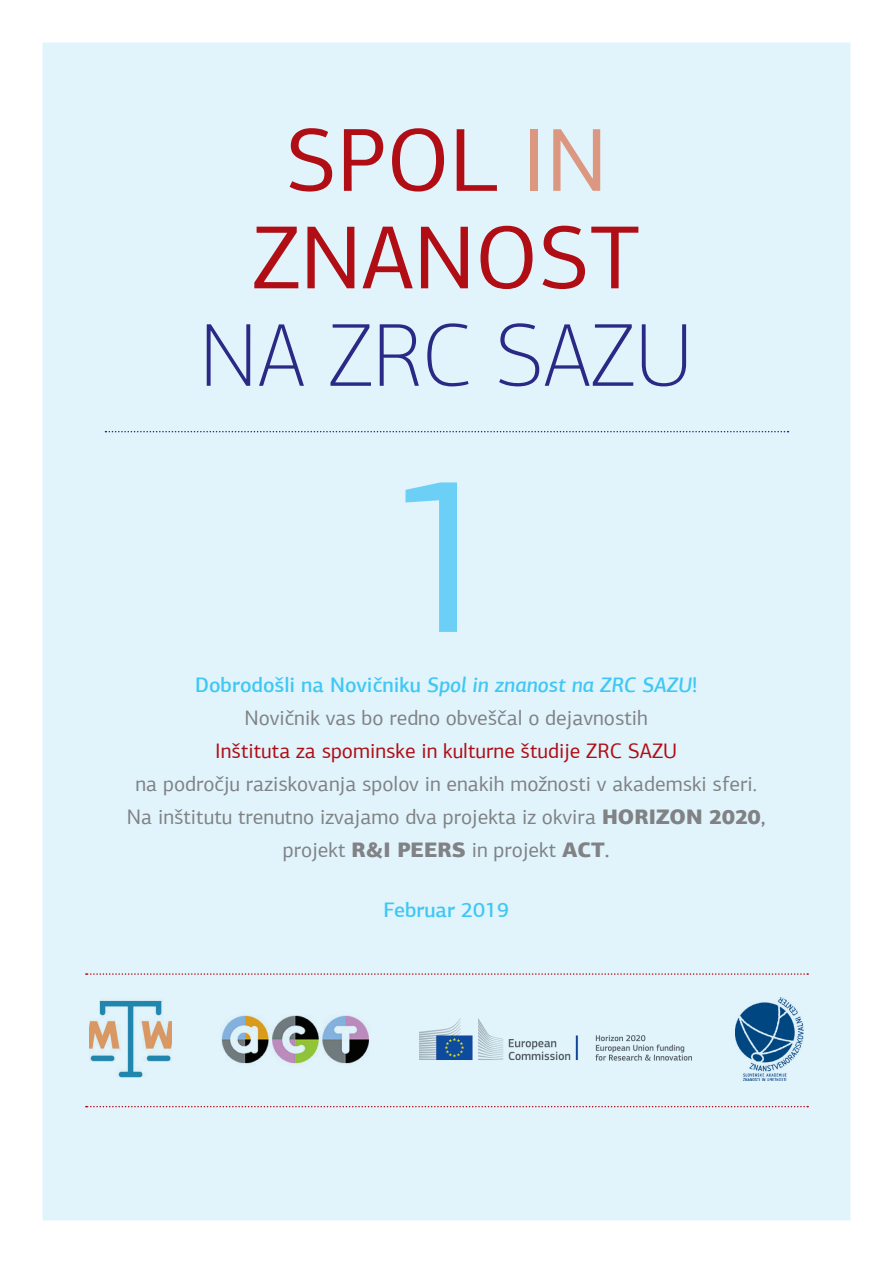
<style>
.page{position:relative;width:893px;height:1263px;background:#fff}
.page>*{position:absolute;margin:0;border:0;box-sizing:border-box;transform-origin:0 0}
.t1{font:225px "PF Agora Sans Pro";color:#6bcff6}
.t2{font:90px/97.5px "PF Agora Sans Pro";color:#b00d15;text-align:center}
.t3{font:100 90px "PF Agora Sans Pro";color:#2a2a86}
.t4{font:21px/33px "PF Agora Sans Pro";color:#808285;text-align:center}
.t5{font:500 21px "PF Agora Sans Pro";color:#40c7f4}
.t6{font:21px "PF Agora Sans Pro";color:#b00d15}
.s1{color:#dc9780}
.s2{font-style:italic}
.s3{font-weight:900}
.s4{font-weight:500}
</style>
<div class="page">
<div style="left:43px;top:43px;width:807px;height:1177px;background:#e1f4fc"></div>
<svg style="left:86px;top:973px;width:722px;height:2px"></svg>
<svg style="left:86px;top:1106px;width:722px;height:1px"></svg>
<svg style="left:105px;top:431px;width:683px;height:1px"></svg>
<img style="left:89px;top:1000px;width:83px;height:78px">
<img style="left:221px;top:1015px;width:148px;height:49px">
<img style="left:419px;top:1018px;width:273px;height:42px">
<img style="left:736px;top:998px;width:68px;height:82px">
<h2 class="t2" style="left:252px;top:112px;width:389px">Spol <span class="s1">in </span>znanost</h2>
<h2 class="t3" style="left:200px;top:304px;width:495px">na ZRC SAZU</h2>
<h1 class="t1" style="left:383px;top:420px;width:127px">1</h1>
<p class="t5" style="left:195px;top:672px;width:504px">Dobrodošli na Novičniku <span class="s2">Spol in znanost na ZRC SAZU</span>!</p>
<p class="t4" style="left:244px;top:701px;width:405px">Novičnik vas bo redno obveščal o dejavnostih</p>
<p class="t6" style="left:215px;top:738px;width:463px">Inštituta za spominske in kulturne študije ZRC SAZU</p>
<p class="t4" style="left:127px;top:767px;width:640px">na področju raziskovanja spolov in enakih možnosti v akademski sferi.<br>Na inštitutu trenutno izvajamo dva projekta iz okvira <span class="s3">HORIZON 2020</span><span class="s4">, </span>projekt <span class="s3">R&amp;I PEERS</span> in projekt <span class="s3">ACT</span><span class="s4">.</span></p>
<p class="t5" style="left:383px;top:897px;width:127px">Februar 2019</p>
</div>
